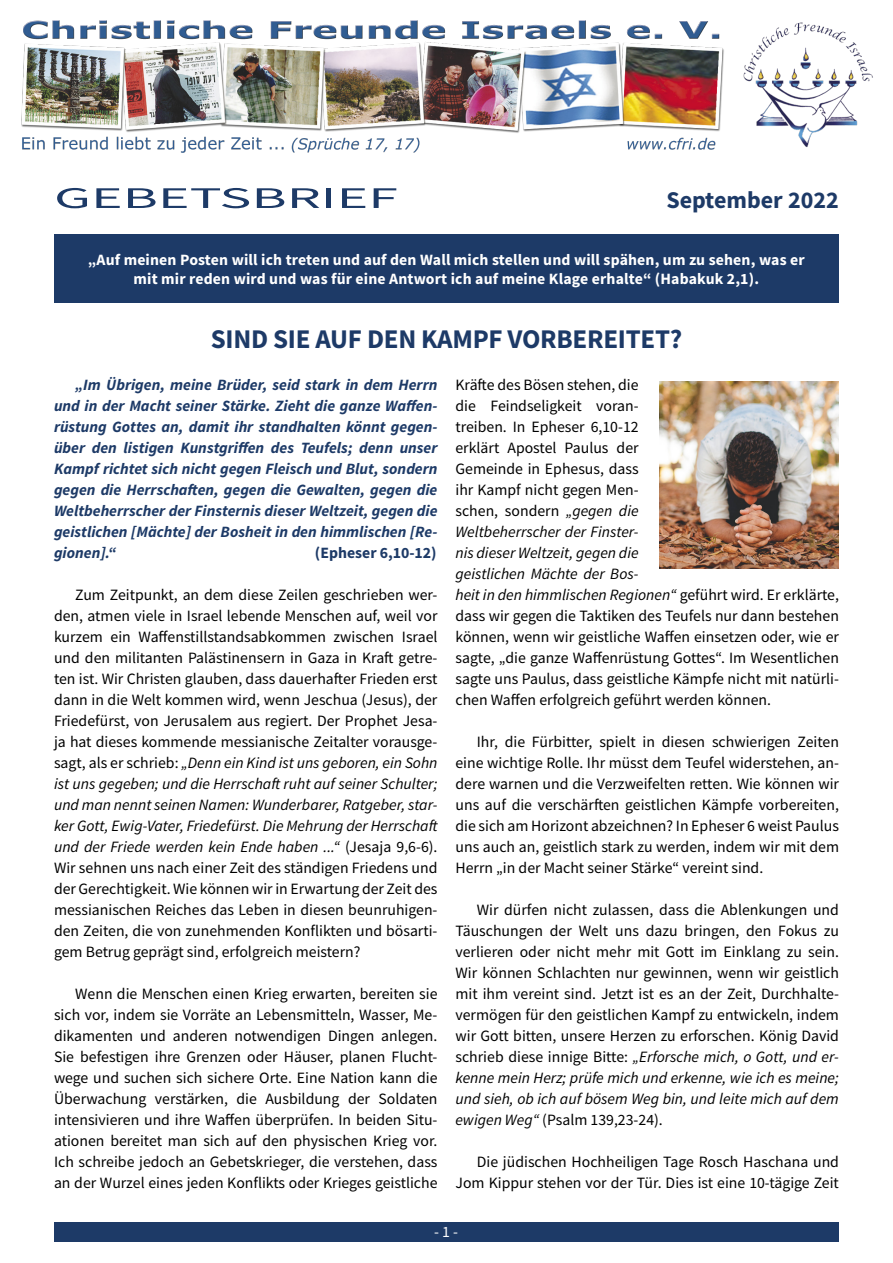
<style>
.page{position:relative;width:893px;height:1263px;background:#fff}
.page>*{position:absolute;margin:0;border:0;box-sizing:border-box;transform-origin:0 0}
.t1{font:30px "Source Sans Pro";color:#1d3a67;scale:2 1}
.t2{font:700 27px "Source Sans Pro";letter-spacing:-.01em;color:#1d3a67}
.t3{font:700 24px "Source Sans Pro";color:#1d3a67}
.t4{font:15.75px/21px "Source Sans Pro";color:#000;text-align:justify}
.t5{font:italic 700 15.75px/21px "Source Sans Pro";color:#1d3a67;text-align:justify}
.t6{font:700 15.75px/18.9px "Source Sans Pro";letter-spacing:.01em;color:#fff;text-align:center}
.t7{font:700 15.75px "Source Sans Pro";color:#1d3a67}
.t8{font:15.75px "Source Sans Pro";color:#fff}
.s1{font-style:italic}
</style>
<div class="page">
<div style="left:54px;top:1222px;width:785px;height:20px;background:#1d3a67"></div>
<div style="left:54px;top:234px;width:785px;height:69px;background:#1d3a67"></div>
<img style="left:21px;top:20px;width:703px;height:133px">
<img style="left:743px;top:22px;width:130px;height:125px">
<img style="left:660px;top:381px;width:179px;height:187px">
<h1 class="t1" style="left:54px;top:179px;width:173px">GEBETSBRIEF</h1>
<h3 class="t3" style="left:666px;top:184px;width:174px">September 2022</h3>
<p class="t6" style="left:88px;top:250px;width:718px">„Auf meinen Posten will ich treten und auf den Wall mich stellen und will spähen, um zu sehen, was er mit mir reden wird und was für eine Antwort ich auf meine Klage erhalte“ (Habakuk 2,1).</p>
<h2 class="t2" style="left:211px;top:321px;width:473px">Sind Sie auf den Kampf vorbereitet?</h2>
<p class="t5" style="left:54px;top:374px;width:385px;text-indent:21px">„Im Übrigen, meine Brüder, seid stark in dem Herrn und in der Macht seiner Stärke. Zieht die ganze Waffen&shy;rüstung Gottes an, damit ihr standhalten könnt gegen&shy;über den listigen Kunstgriffen des Teufels; denn unser Kampf richtet sich nicht gegen Fleisch und Blut, sondern gegen die Herrschaften, gegen die Gewalten, gegen die Weltbeherrscher der Finsternis dieser Weltzeit, gegen die geistlichen [Mächte] der Bosheit in den himmlischen [Re&shy;gionen].“</p>
<p class="t7" style="left:315px;top:542px;width:123px">(Epheser 6,10-12)</p>
<p class="t4" style="left:54px;top:584px;width:385px;text-indent:21px">Zum Zeitpunkt, an dem diese Zeilen geschrieben wer&shy;den, atmen viele in Israel lebende Menschen auf, weil vor kurzem ein Waffenstillstandsabkommen zwischen Israel und den militanten Palästinensern in Gaza in Kraft getre&shy;ten ist. Wir Christen glauben, dass dauerhafter Frieden erst dann in die Welt kommen wird, wenn Jeschua (Jesus), der Friedefürst, von Jerusalem aus regiert. Der Prophet Jesa&shy;ja hat dieses kommende messianische Zeitalter vorausge&shy;sagt, als er schrieb: <span class="s1">„Denn ein Kind ist uns geboren, ein Sohn ist uns gegeben; und die Herrschaft ruht auf seiner Schulter; und man nennt seinen Namen: Wunderbarer, Ratgeber, star&shy;ker Gott, Ewig-Vater, Friedefürst. Die Mehrung der Herrschaft und der Friede werden kein Ende haben ...“</span> (Jesaja 9,6-6).<br>Wir sehnen uns nach einer Zeit des ständigen Friedens und der Gerechtigkeit. Wie können wir in Erwartung der Zeit des messianischen Reiches das Leben in diesen beunruhigen&shy;den Zeiten, die von zunehmenden Konflikten und bösarti&shy;gem Betrug geprägt sind, erfolgreich meistern?</p>
<p class="t4" style="left:54px;top:983px;width:385px;text-indent:21px">Wenn die Menschen einen Krieg erwarten, bereiten sie sich vor, indem sie Vorräte an Lebensmitteln, Wasser, Me&shy;dikamenten und anderen notwendigen Dingen anlegen.<br>Sie befestigen ihre Grenzen oder Häuser, planen Flucht&shy;wege und suchen sich sichere Orte. Eine Nation kann die Überwachung verstärken, die Ausbildung der Soldaten intensivieren und ihre Waffen überprüfen. In beiden Situ&shy;ationen bereitet man sich auf den physischen Krieg vor.<br>Ich schreibe jedoch an Gebetskrieger, die verstehen, dass an der Wurzel eines jeden Konflikts oder Krieges geistliche</p>
<p class="t4" style="left:455px;top:374px;width:385px;text-align:left">Kräfte des Bösen stehen, die<br>die Feindseligkeit voran-<br>treiben. In Epheser 6,10-12<br>erklärt Apostel Paulus der<br>Gemeinde in Ephesus, dass<br>ihr Kampf nicht gegen Men-<br>schen, sondern <span class="s1">„gegen die<br>Weltbeherrscher der Finster-<br>nis dieser Weltzeit, gegen die<br>geistlichen Mächte der Bos-<br>heit in den himmlischen Regionen“</span> geführt wird. Er erklärte, dass wir gegen die Taktiken des Teufels nur dann bestehen können, wenn wir geistliche Waffen einsetzen oder, wie er sagte, „die ganze Waffenrüstung Gottes“. Im Wesentlichen sagte uns Paulus, dass geistliche Kämpfe nicht mit natürli&shy;chen Waffen erfolgreich geführt werden können.</p>
<p class="t4" style="left:455px;top:731px;width:385px;text-indent:21px">Ihr, die Fürbitter, spielt in diesen schwierigen Zeiten eine wichtige Rolle. Ihr müsst dem Teufel widerstehen, an&shy;dere warnen und die Verzweifelten retten. Wie können wir uns auf die verschärften geistlichen Kämpfe vorbereiten, die sich am Horizont abzeichnen? In Epheser 6 weist Paulus uns auch an, geistlich stark zu werden, indem wir mit dem Herrn „in der Macht seiner Stärke“ vereint sind.</p>
<p class="t4" style="left:455px;top:899px;width:385px;text-indent:21px">Wir dürfen nicht zulassen, dass die Ablenkungen und Täuschungen der Welt uns dazu bringen, den Fokus zu verlieren oder nicht mehr mit Gott im Einklang zu sein.<br>Wir können Schlachten nur gewinnen, wenn wir geistlich mit ihm vereint sind. Jetzt ist es an der Zeit, Durchhalte&shy;vermögen für den geistlichen Kampf zu entwickeln, indem wir Gott bitten, unsere Herzen zu erforschen. König David schrieb diese innige Bitte: <span class="s1">„Erforsche mich, o Gott, und er&shy;kenne mein Herz; prüfe mich und erkenne, wie ich es meine; und sieh, ob ich auf bösem Weg bin, und leite mich auf dem ewigen Weg“</span> (Psalm 139,23-24).</p>
<p class="t4" style="left:455px;top:1151px;width:385px;text-align:right">Die jüdischen Hochheiligen Tage Rosch Haschana und<br>Jom Kippur stehen vor der Tür. Dies ist eine 10-tägige Zeit</p>
<p class="t8" style="left:434px;top:1222px;width:25px">- 1 -</p>
</div>
